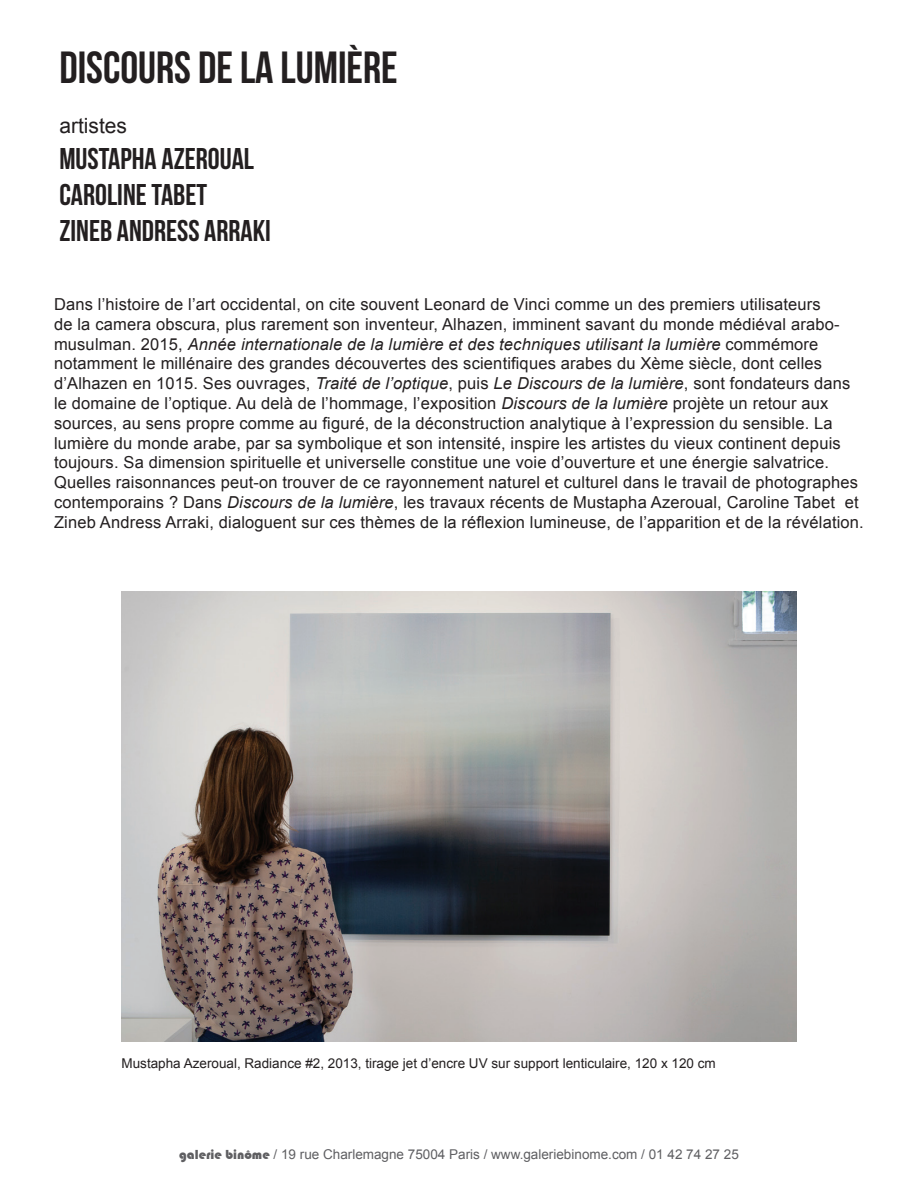
<style>
.page{position:relative;width:918px;height:1188px;background:#fff}
.page>*{position:absolute;margin:0;border:0;box-sizing:border-box;transform-origin:0 0}
.t1{font:45px "Bebas Neue";color:#231f20}
.t2{font:30px/36px "Bebas Neue";color:#231f20}
.t3{font:21px "Arial";color:#231f20}
.t4{font:16.5px/19.8px "Arial";letter-spacing:.01em;color:#231f20}
.t5{font:13.5px "Arial";color:#231f20}
.t6{font:13.5px "Arial";color:#5f5f62}
.s1{font-style:italic}
.s2{font-family:"Bauhaus 93"}
</style>
<div class="page">
<img style="left:122px;top:591px;width:674px;height:450px">
<h1 class="t1" style="left:59px;top:42px;width:340px">DISCOURS DE LA LUMIÈRE</h1>
<p class="t3" style="left:59px;top:112px;width:69px">artistes</p>
<h2 class="t2" style="left:59px;top:140px;width:213px">MUSTAPHA AZEROUAL<br>CAROLINE TABET<br>ZINEB ANDRESS ARRAKI</h2>
<p class="t4" style="left:54px;top:295px;width:811px">Dans l’histoire de l’art occidental, on cite souvent Leonard de Vinci comme un des premiers utilisateurs<br>de la camera obscura, plus rarement son inventeur, Alhazen, imminent savant du monde médiéval arabo&shy;musulman. 2015, <span class="s1">Année internationale de la lumière et des techniques utilisant la lumière</span> commémore notamment le millénaire des grandes découvertes des scientifiques arabes du Xème siècle, dont celles d’Alhazen en 1015. Ses ouvrages, <span class="s1">Traité de l’optique</span>, puis <span class="s1">Le Discours de la lumière</span>, sont fondateurs dans le domaine de l’optique. Au delà de l’hommage, l’exposition <span class="s1">Discours de la lumière</span> projète un retour aux sources, au sens propre comme au figuré, de la déconstruction analytique à l’expression du sensible. La lumière du monde arabe, par sa symbolique et son intensité, inspire les artistes du vieux continent depuis toujours. Sa dimension spirituelle et universelle constitue une voie d’ouverture et une énergie salvatrice.<br>Quelles raisonnances peut-on trouver de ce rayonnement naturel et culturel dans le travail de photographes contemporains ? Dans <span class="s1">Discours de la lumière</span>, les travaux récents de Mustapha Azeroual, Caroline Tabet et Zineb Andress Arraki, dialoguent sur ces thèmes de la réflexion lumineuse, de l’apparition et de la révélation.</p>
<p class="t5" style="left:122px;top:1055px;width:596px">Mustapha Azeroual, Radiance #2, 2013, tirage jet d’encre UV sur support lenticulaire, 120 x 120 cm</p>
<p class="t6" style="left:179px;top:1145px;width:561px"><span class="s2">galerie binôme</span> / 19 rue Charlemagne 75004 Paris / www.galeriebinome.com / 01 42 74 27 25</p>
</div>
